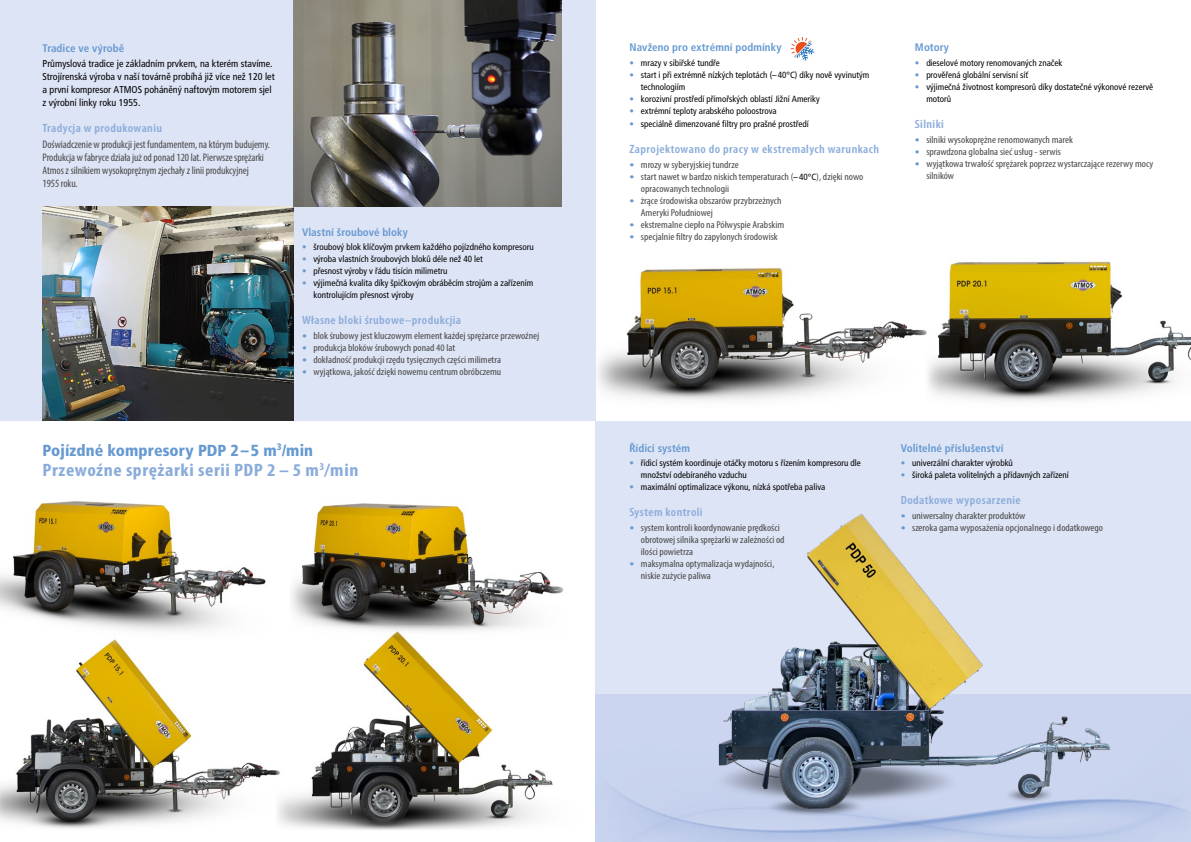
<style>
.page{position:relative;width:1191px;height:842px;background:#fff}
.page>*{position:absolute;margin:0;border:0;box-sizing:border-box;transform-origin:0 0}
.t1{font:700 condensed 18px "Myriad Pro";letter-spacing:.03em;color:#8aacdb;scale:1.1 1}
.t2{font:900 condensed 16px "Frutiger CE";letter-spacing:.005em;color:#6699d1}
.t3{font:600 condensed 12px "Myriad Pro";letter-spacing:.03em;color:#8aacdb;scale:1.1 1}
.t4{font:condensed 11px/13px "Myriad Pro";letter-spacing:-.005em;color:#4a4a49}
.t5{font:700 condensed 11px "Frutiger CE";letter-spacing:.005em;color:#6699d1}
.t6{font:condensed 10px/12px "Myriad Pro";color:#4a4a49;scale:1.1 1}
.t7{font:condensed 10px/13px "Frutiger CE";color:#000}
.t8{font:condensed 9px/12px "Frutiger CE";color:#000}
.s1{font-weight:900;color:#6699d1}
.s2{font-family:"Frutiger CE";font-weight:900;font-size:9px;color:#6699d1}
.s3{font-family:"Frutiger CE";font-size:9px;color:#000}
</style>
<div class="page">
<img style="left:930px;top:261px;width:261px;height:140px">
<img style="left:598px;top:267px;width:332px;height:134px">
<img style="left:0;top:501px;width:266px;height:130px">
<img style="left:291px;top:503px;width:272px;height:122px">
<svg style="left:790px;top:37px;width:24px;height:24px"></svg>
<div style="left:595px;top:421px;width:596px;height:421px;background:#dde4f5"></div>
<div style="left:0;top:0;width:595px;height:421px;background:#dde4f5"></div>
<svg style="left:595px;top:760px;width:12px;height:82px"></svg>
<img style="left:43px;top:206px;width:250px;height:215px">
<img style="left:293px;top:0;width:268px;height:206px">
<img style="left:607px;top:514px;width:584px;height:328px">
<img style="left:0;top:639px;width:275px;height:190px">
<img style="left:275px;top:625px;width:278px;height:205px">
<p class="t5" style="left:43px;top:42px;width:83px">Tradice ve výrobě</p>
<p class="t7" style="left:43px;top:58px;width:234px">Průmyslová tradice je základním prvkem, na kterém stavíme.<br>Strojírenská výroba v naší továrně probíhá již více než 120 let a první kompresor ATMOS poháněný naftovým motorem sjel z výrobní linky roku 1955.</p>
<p class="t3" style="left:43px;top:121px;width:110px">Tradycja w produkowaniu</p>
<p class="t4" style="left:43px;top:138px;width:229px">Doświadczenie w produkcji jest fundamentem, na którym budujemy.<br>Produkcja w fabryce działa już od ponad 120 lat. Pierwsze sprężarki Atmos z silnikiem wysokoprężnym zjechały z linii produkcyjnej<br>1955 roku.</p>
<p class="t5" style="left:302px;top:225px;width:108px">Vlastní šroubové bloky</p>
<p class="t8" style="left:302px;top:241px;width:233px"><span class="s1">•</span> šroubový blok klíčovým prvkem každého pojízdného kompresoru</p>
<p class="t8" style="left:302px;top:253px;width:182px"><span class="s1">•</span> výroba vlastních šroubových bloků déle než 40 let</p>
<p class="t8" style="left:302px;top:265px;width:147px"><span class="s1">•</span> přesnost výroby v řádu tisícin milimetru</p>
<p class="t8" style="left:313px;top:277px;width:221px;text-indent:-11px"><span class="s1">•</span> výjimečná kvalita díky špičkovým obráběcím strojům a zařízením kontrolujícím přesnost výroby</p>
<p class="t3" style="left:302px;top:313px;width:146px">Własne bloki śrubowe–produkcjia</p>
<p class="t6" style="left:302px;top:330px;width:217px"><span class="s2">•</span> blok śrubowy jest kluczowym element każdej sprężarce przewoźnej</p>
<p class="t6" style="left:302px;top:342px;width:141px"><span class="s2">•</span> produkcja bloków śrubowych ponad 40 lat</p>
<p class="t6" style="left:302px;top:354px;width:182px"><span class="s2">•</span> dokładność produkcji rzędu tysięcznych części milimetra</p>
<p class="t6" style="left:302px;top:366px;width:183px"><span class="s2">•</span> wyjątkowa, jakość dzięki nowemu centrum obróbczemu</p>
<h2 class="t2" style="left:43px;top:441px;width:272px">Pojízdné kompresory PDP 2–5 m<sup>3</sup>/min</h2>
<h1 class="t1" style="left:43px;top:458px;width:289px">Przewoźne sprężarki serii PDP 2 – 5 m<sup>3</sup>/min</h1>
<p class="t5" style="left:629px;top:41px;width:154px">Navženo pro extrémní podmínky</p>
<p class="t8" style="left:629px;top:57px;width:92px"><span class="s1">•</span> mrazy v sibiřské tundře</p>
<p class="t8" style="left:641px;top:69px;width:230px;text-indent:-11px"><span class="s1">•</span> start i při extrémně nízkých teplotách (–40°C) díky nově vyvinutým technologiím</p>
<p class="t8" style="left:629px;top:93px;width:192px"><span class="s1">•</span> korozivní prostředí přímořských oblastí Jižní Ameriky</p>
<p class="t8" style="left:629px;top:105px;width:149px"><span class="s1">•</span> extrémní teploty arabského poloostrova</p>
<p class="t8" style="left:629px;top:118px;width:181px"><span class="s1">•</span> speciálně dimenzované filtry pro prašné prostředí</p>
<p class="t3" style="left:629px;top:142px;width:228px">Zaprojektowano do pracy w ekstremalych warunkach</p>
<p class="t6" style="left:629px;top:159px;width:101px"><span class="s2">•</span> mrozy w syberyjskiej tundrze</p>
<p class="t6" style="left:641px;top:171px;width:204px;text-indent:-11px"><span class="s2">•</span> start nawet w bardzo niskich temperaturach (<span class="s3">–40°C</span>), dzięki nowo opracowanych technologii</p>
<p class="t6" style="left:641px;top:195px;width:130px;text-indent:-11px"><span class="s2">•</span> żrące środowiska obszarów przybrzeżnych<br>Ameryki Południowej</p>
<p class="t6" style="left:629px;top:219px;width:142px"><span class="s2">•</span> ekstremalne ciepło na Półwyspie Arabskim</p>
<p class="t6" style="left:629px;top:231px;width:136px"><span class="s2">•</span> specjalnie filtry do zapylonych środowisk</p>
<p class="t5" style="left:915px;top:41px;width:36px">Motory</p>
<p class="t8" style="left:915px;top:57px;width:149px"><span class="s1">•</span> dieselové motory renomovaných značek</p>
<p class="t8" style="left:915px;top:69px;width:115px"><span class="s1">•</span> prověřená globální servisní síť</p>
<p class="t8" style="left:926px;top:81px;width:228px;text-indent:-11px"><span class="s1">•</span> výjimečná životnost kompresorů díky dostatečné výkonové rezervě motorů</p>
<p class="t3" style="left:915px;top:117px;width:28px">Silniki</p>
<p class="t6" style="left:915px;top:134px;width:145px"><span class="s2">•</span> silniki wysokoprężne renomowanych marek</p>
<p class="t6" style="left:915px;top:146px;width:134px"><span class="s2">•</span> sprawdzona globalna sieć usług - serwis</p>
<p class="t6" style="left:926px;top:158px;width:208px;text-indent:-11px"><span class="s2">•</span> wyjątkowa trwałość sprężarek poprzez wystarczające rezerwy mocy silników</p>
<p class="t5" style="left:629px;top:441px;width:62px">Řídicí systém</p>
<p class="t8" style="left:641px;top:457px;width:221px;text-indent:-11px"><span class="s1">•</span> řídicí systém koordinuje otáčky motoru s řízením kompresoru dle množství odebíraného vzduchu</p>
<p class="t8" style="left:629px;top:481px;width:197px"><span class="s1">•</span> maximální optimalizace výkonu, nízká spotřeba paliva</p>
<p class="t3" style="left:629px;top:505px;width:68px">System kontroli</p>
<p class="t6" style="left:641px;top:522px;width:132px;text-indent:-11px"><span class="s2">•</span> system kontroli koordynowanie prędkości obrotowej silnika sprężarki w zależności od ilości powietrza</p>
<p class="t6" style="left:641px;top:558px;width:123px;text-indent:-11px"><span class="s2">•</span> maksymalna optymalizacja wydajności, niskie zużycie paliwa</p>
<p class="t5" style="left:900px;top:441px;width:104px">Volitelné příslušenství</p>
<p class="t8" style="left:900px;top:457px;width:114px"><span class="s1">•</span> univerzální charakter výrobků</p>
<p class="t8" style="left:900px;top:469px;width:170px"><span class="s1">•</span> široká paleta volitelných a přídavných zařízení</p>
<p class="t3" style="left:900px;top:493px;width:111px">Dodatkowe wyposarzenie</p>
<p class="t6" style="left:900px;top:510px;width:115px"><span class="s2">•</span> uniwersalny charakter produktów</p>
<p class="t6" style="left:900px;top:522px;width:185px"><span class="s2">•</span> szeroka gama wyposażenia opcjonalnego i dodatkowego</p>
</div>
